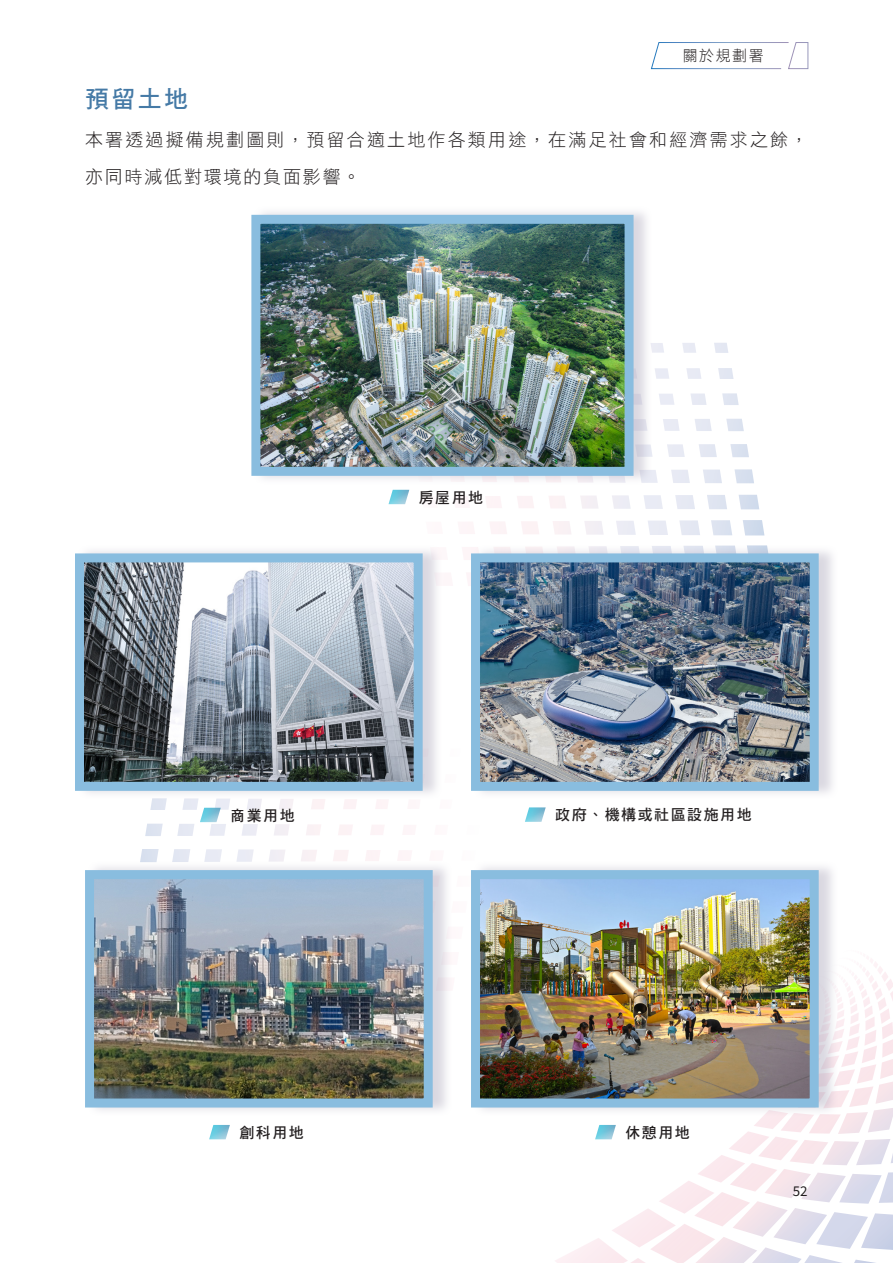
<style>
.page{position:relative;width:893px;height:1263px;background:#fff}
.page>*{position:absolute;margin:0;border:0;box-sizing:border-box;transform-origin:0 0}
.Body_Title__16pt{font:24px "DF Hei Bd HK BF";color:#457aa6}
.Content_Body{font:18px/37.5px "DF Li Hei W3 WIN BF";letter-spacing:.12em;color:#231f20}
.t1{font:15px "DF Hei Bd HK BF";letter-spacing:.1em;color:#231f20}
.t2{font:15px "DF Hei Lt HK BF";letter-spacing:.1em;color:#231f20}
.t3{font:15px "Source Sans Variable";color:#231f20}
</style>
<div class="page">
<svg style="left:140px;top:800px;width:90px;height:61px"></svg>
<img style="left:555px;top:959px;width:338px;height:304px">
<svg style="left:388px;top:490px;width:21px;height:14px"></svg>
<svg style="left:525px;top:807px;width:21px;height:15px"></svg>
<svg style="left:657px;top:343px;width:107px;height:192px"></svg>
<svg style="left:651px;top:42px;width:157px;height:27px"></svg>
<svg style="left:595px;top:1125px;width:21px;height:14px"></svg>
<svg style="left:209px;top:1125px;width:21px;height:14px"></svg>
<svg style="left:200px;top:808px;width:21px;height:14px"></svg>
<div style="left:253px;top:206px;width:400px;height:279px;background:#9994ac;opacity:.36"></div>
<img style="left:261px;top:225px;width:363px;height:241px">
<div style="left:251px;top:215px;width:383px;height:261px;border:9px solid #89bddf"></div>
<div style="left:473px;top:861px;width:365px;height:255px;background:#9994ac;opacity:.36"></div>
<img style="left:481px;top:880px;width:328px;height:217px">
<div style="left:471px;top:870px;width:348px;height:237px;border:9px solid #89bddf"></div>
<div style="left:87px;top:861px;width:365px;height:255px;background:#9994ac;opacity:.36"></div>
<img style="left:95px;top:880px;width:328px;height:217px">
<div style="left:85px;top:870px;width:348px;height:237px;border:9px solid #89bddf"></div>
<div style="left:77px;top:544px;width:365px;height:256px;background:#9994ac;opacity:.36"></div>
<img style="left:85px;top:563px;width:328px;height:218px">
<div style="left:75px;top:553px;width:348px;height:238px;border:9px solid #89bddf"></div>
<div style="left:473px;top:544px;width:365px;height:256px;background:#9994ac;opacity:.36"></div>
<img style="left:481px;top:563px;width:328px;height:218px">
<div style="left:471px;top:553px;width:348px;height:238px;border:9px solid #89bddf"></div>
<p class="t2" style="left:683px;top:48px;width:82px">關於規劃署</p>
<p class="Body_Title__16pt" style="left:85px;top:87px;width:105px">預留土地</p>
<p class="Content_Body" style="left:85px;top:120px;width:724px">本署透過擬備規劃圖則，預留合適土地作各類用途，在滿足社會和經濟需求之餘，亦同時減低對環境的負面影響。</p>
<p class="t1" style="left:230px;top:808px;width:66px">商業用地</p>
<p class="t1" style="left:419px;top:489px;width:66px">房屋用地</p>
<p class="t1" style="left:555px;top:807px;width:198px">政府、機構或社區設施用地</p>
<p class="t1" style="left:239px;top:1125px;width:66px">創科用地</p>
<p class="t1" style="left:625px;top:1125px;width:66px">休憩用地</p>
<p class="t3" style="left:793px;top:1181px;width:16px">52</p>
</div>
